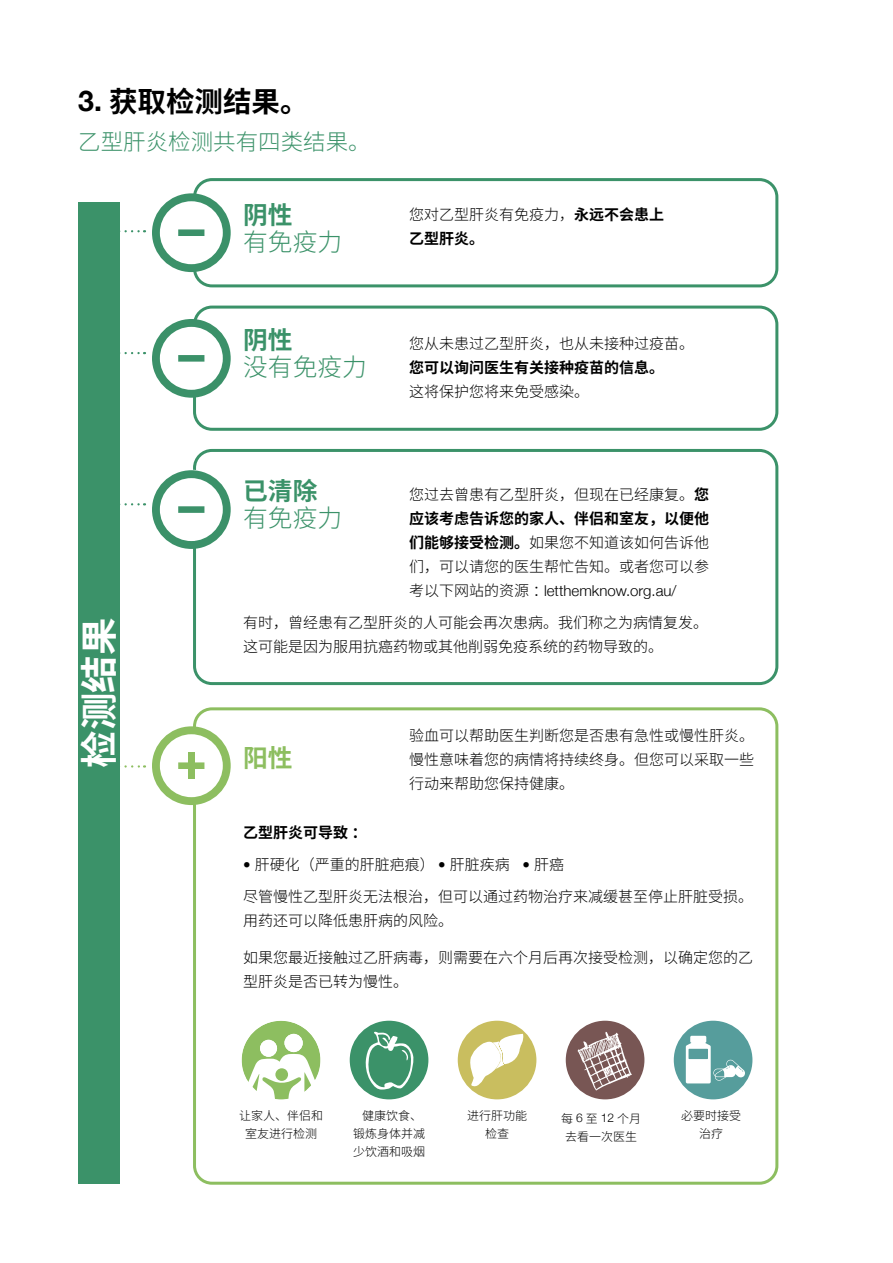
<style>
.page{position:relative;width:893px;height:1263px;background:#fff}
.page>*{position:absolute;margin:0;border:0;box-sizing:border-box;transform-origin:0 0}
.t1{font:700 37.5px "Noto Sans CJ Ksc";color:#fff}
.t2{font:700 28.5px "Noto Sans CJ Ksc";color:#000}
.t3{font:300 24.75px "Noto Sans CJ Ksc";color:#3b9269}
.t4{font:700 24.75px "Noto Sans CJ Ksc";color:#3b9269}
.t5{font:700 24.75px "Noto Sans CJ Ksc";color:#8dbe60}
.t6{font:300 22.5px "Noto Sans CJ Ksc";color:#3b9269}
.t7{font:300 15px/24px "Noto Sans CJ Ksc";color:#000}
.t8{font:300 15px "Helvetica Neue";color:#000}
.t9{font:700 15px "Noto Sans CJ Ksc";color:#000}
.t10{font:300 12px/18px "Noto Sans CJ Ksc";color:#000;text-align:center}
.s1{font-family:"Helvetica Neue"}
.s2{font-weight:700}
.s3{font-family:"Noto Sans CJ Ksc"}
</style>
<div class="page">
<div style="left:193px;top:707px;width:585px;height:478px;border:3px solid #8dbe60;border-radius:17px"></div>
<div style="left:193px;top:306px;width:585px;height:125px;border:3px solid #3b9269;border-radius:17px"></div>
<div style="left:193px;top:449px;width:585px;height:236px;border:3px solid #3b9269;border-radius:17px"></div>
<div style="left:193px;top:178px;width:585px;height:109px;border:3px solid #3b9269;border-radius:17px"></div>
<svg style="left:242px;top:1021px;width:78px;height:78px"></svg>
<div style="left:284px;top:1034px;width:19px;height:18px;background:#fff;border-radius:50%"></div>
<div style="left:260px;top:1040px;width:17px;height:17px;background:#fff;border-radius:50%"></div>
<svg style="left:119px;top:765px;width:26px;height:2px"></svg>
<svg style="left:152px;top:193px;width:79px;height:79px"></svg>
<svg style="left:152px;top:319px;width:79px;height:79px"></svg>
<svg style="left:152px;top:470px;width:79px;height:79px"></svg>
<svg style="left:152px;top:726px;width:79px;height:79px"></svg>
<div style="left:188px;top:753px;width:7px;height:26px;background:#8dbe60"></div>
<svg style="left:119px;top:230px;width:26px;height:2px"></svg>
<svg style="left:119px;top:352px;width:26px;height:2px"></svg>
<svg style="left:119px;top:503px;width:26px;height:2px"></svg>
<div style="left:458px;top:1021px;width:78px;height:78px;background:#c9be5f;border-radius:50%"></div>
<svg style="left:469px;top:1034px;width:55px;height:55px"></svg>
<div style="left:674px;top:1021px;width:78px;height:78px;background:#569d9c;border-radius:50%"></div>
<svg style="left:686px;top:1036px;width:59px;height:47px"></svg>
<div style="left:566px;top:1021px;width:78px;height:78px;background:#785654;border-radius:50%"></div>
<svg style="left:578px;top:1032px;width:54px;height:58px"></svg>
<div style="left:350px;top:1021px;width:78px;height:78px;background:#3b9269;border-radius:50%"></div>
<svg style="left:365px;top:1031px;width:49px;height:58px"></svg>
<div style="left:78px;top:202px;width:41px;height:981px;background:#3b9269"></div>
<h2 class="t2" style="left:78px;top:85px;width:232px"><span class="s1">3.</span> 获取检测结果。</h2>
<h3 class="t6" style="left:78px;top:129px;width:294px">乙型肝炎检测共有四类结果。</h3>
<h3 class="t4" style="left:243px;top:201px;width:51px">阴性</h3>
<h3 class="t3" style="left:243px;top:228px;width:100px">有免疫力</h3>
<h3 class="t4" style="left:243px;top:326px;width:51px">阴性</h3>
<h3 class="t3" style="left:243px;top:353px;width:125px">没有免疫力</h3>
<h3 class="t4" style="left:243px;top:477px;width:76px">已清除</h3>
<h3 class="t3" style="left:243px;top:504px;width:100px">有免疫力</h3>
<p class="t7" style="left:409px;top:203px;width:256px">您对乙型肝炎有免疫力，<span class="s2">永远不会患上乙型肝炎。</span></p>
<p class="t7" style="left:409px;top:331px;width:286px">您从未患过乙型肝炎，也从未接种过疫苗。</p>
<p class="t9" style="left:409px;top:359px;width:256px">您可以询问医生有关接种疫苗的信息。</p>
<p class="t7" style="left:409px;top:379px;width:181px">这将保护您将来免受感染。</p>
<p class="t7" style="left:409px;top:483px;width:301px;text-align:justify">您过去曾患有乙型肝炎，但现在已经康复。<span class="s2">您应该考虑告诉您的家人、伴侣和室友，以便他们能够接受检测。</span>如果您不知道该如何告诉他们，可以请您的医生帮忙告知。或者您可以参</p>
<p class="t8" style="left:409px;top:579px;width:269px"><span class="s3">考以下网站的资源：</span>letthemknow.org.au/</p>
<h1 class="t1" style="left:78px;top:768px;width:151px;rotate:-90deg">检测结果</h1>
<p class="t7" style="left:243px;top:610px;width:466px">有时，曾经患有乙型肝炎的人可能会再次患病。我们称之为病情复发。这可能是因为服用抗癌药物或其他削弱免疫系统的药物导致的。</p>
<h3 class="t5" style="left:243px;top:743px;width:51px">阳性</h3>
<p class="t7" style="left:409px;top:724px;width:346px;text-align:justify">验血可以帮助医生判断您是否患有急性或慢性肝炎。慢性意味着您的病情将持续终身。但您可以采取一些行动来帮助您保持健康。</p>
<p class="t9" style="left:243px;top:824px;width:125px">乙型肝炎可导致：</p>
<p class="t7" style="left:243px;top:848px;width:512px;line-height:32.2px"><span class="s1">•</span> 肝硬化（严重的肝脏疤痕） <span class="s1">•</span> 肝脏疾病 <span class="s1">•</span> 肝癌<br>尽管慢性乙型肝炎无法根治，但可以通过药物治疗来减缓甚至停止肝脏受损。</p>
<p class="t7" style="left:243px;top:909px;width:212px">用药还可以降低患肝病的风险。</p>
<p class="t7" style="left:243px;top:946px;width:512px">如果您最近接触过乙肝病毒，则需要在六个月后再次接受检测，以确定您的乙型肝炎是否已转为慢性。</p>
<p class="t10" style="left:239px;top:1107px;width:85px">让家人、伴侣和室友进行检测</p>
<p class="t10" style="left:353px;top:1107px;width:73px">健康饮食、锻炼身体并减少饮酒和吸烟</p>
<p class="t10" style="left:467px;top:1107px;width:61px">进行肝功能检查</p>
<p class="t10" style="left:681px;top:1107px;width:61px">必要时接受治疗</p>
<p class="t10" style="left:561px;top:1109px;width:82px">每<span class="s1">6</span>至<span class="s1">12</span>个月去看一次医生</p>
</div>
